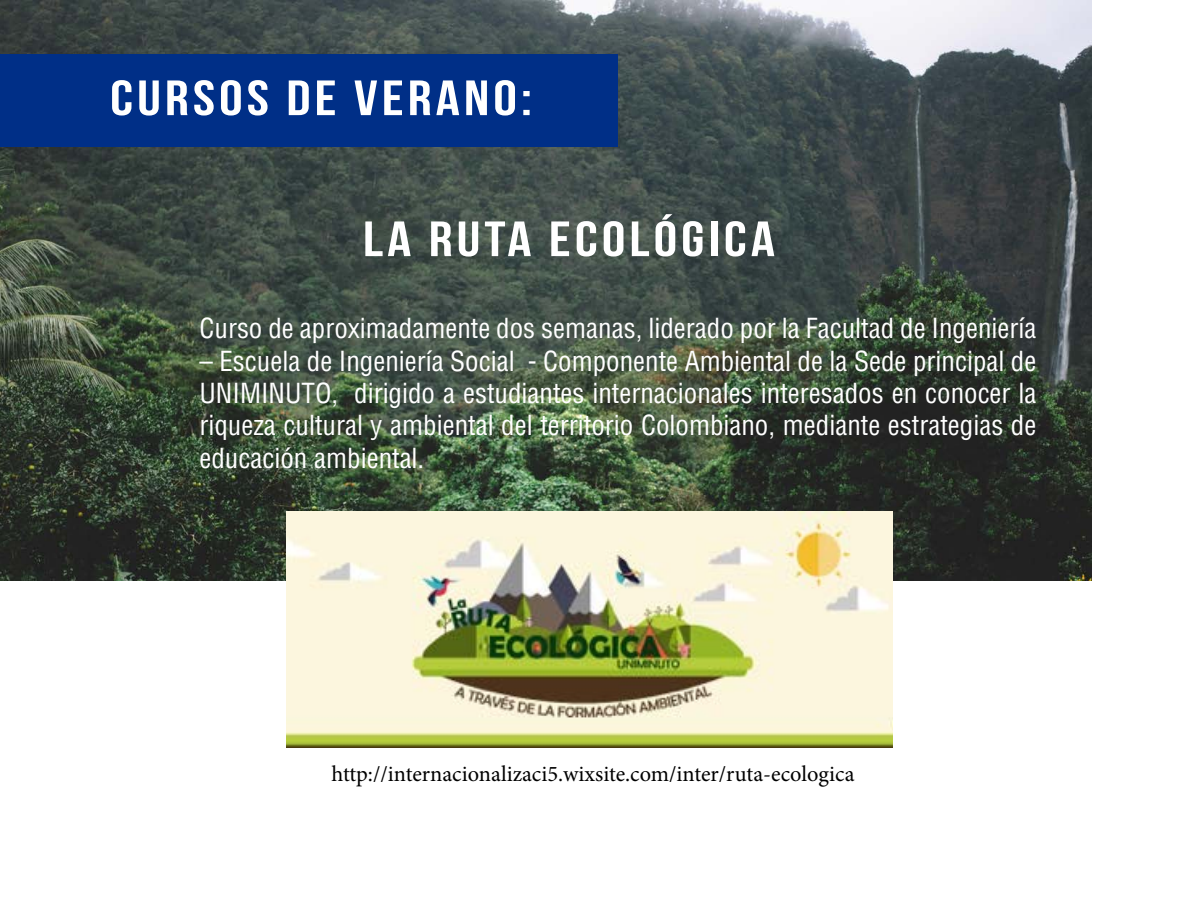
<style>
.page{position:relative;width:1200px;height:900px;background:#fff}
.page>*{position:absolute;margin:0;border:0;box-sizing:border-box;transform-origin:0 0}
.t1{font:49.5px "Bebas Neue";letter-spacing:.07em;color:#fff;scale:1.2 1}
.t2{font:condensed 27px/32.4px "Helvetica";color:#fff;text-align:justify}
.t3{font:22.35px "Minion Pro";color:#000}
</style>
<div class="page">
<img style="left:0;top:0;width:1091px;height:580px">
<div style="left:0;top:54px;width:618px;height:92px;background:#002f87"></div>
<img style="left:287px;top:512px;width:605px;height:235px">
<h1 class="t1" style="left:110px;top:71px;width:353px">CURSOS DE VERANO:</h1>
<h1 class="t1" style="left:363px;top:212px;width:345px">LA RUTA ECOLÓGICA</h1>
<p class="t2" style="left:200px;top:312px;width:839px">Curso de aproximadamente dos semanas, liderado por la Facultad de Ingeniería</p>
<p class="t2" style="left:200px;top:344px;width:839px">– Escuela de Ingeniería Social - Componente Ambiental de la Sede principal de UNIMINUTO, dirigido a estudiantes internacionales interesados en conocer la riqueza cultural y ambiental del territorio Colombiano, mediante estrategias de educación ambiental.</p>
<p class="t3" style="left:332px;top:759px;width:525px">http://internacionalizaci5.wixsite.com/inter/ruta-ecologica</p>
</div>
